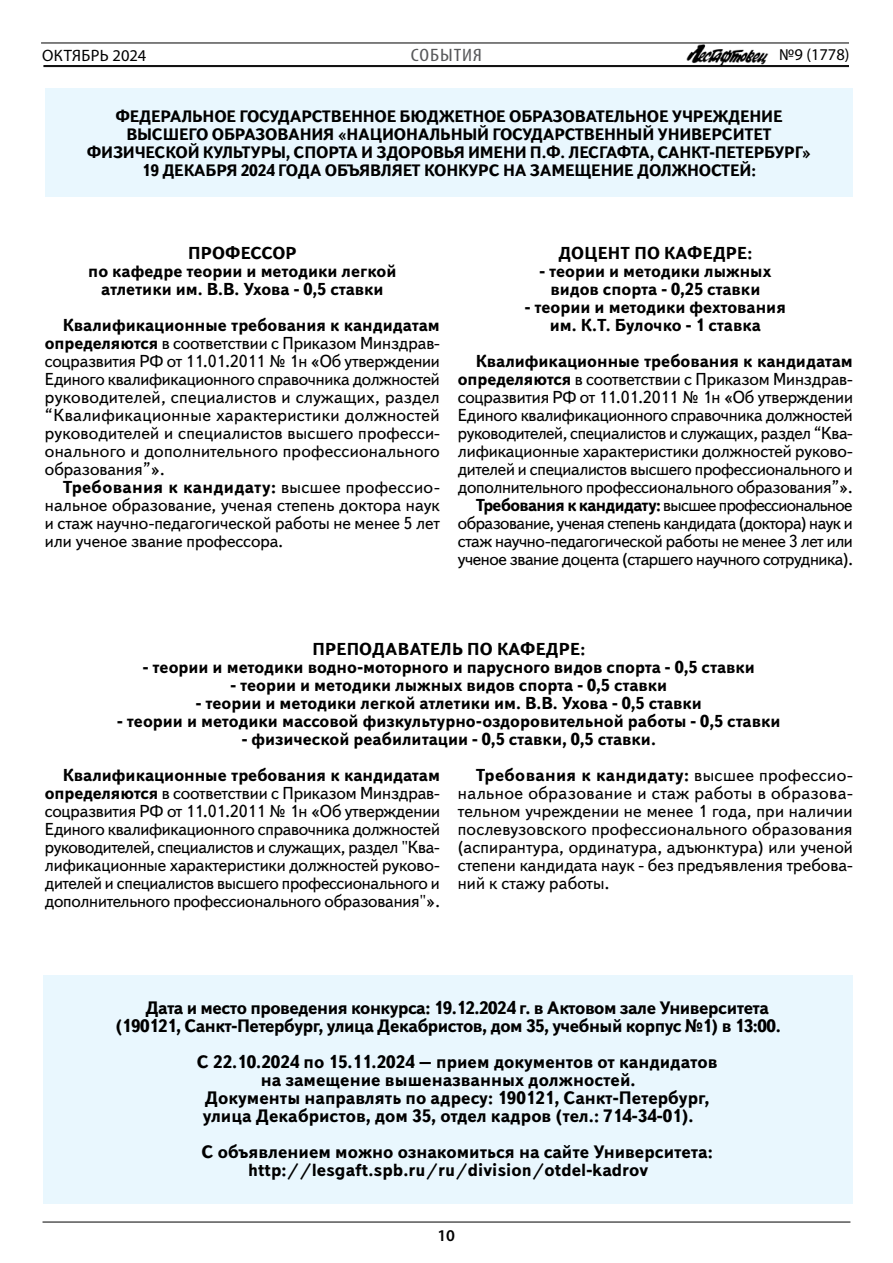
<style>
.page{position:relative;width:893px;height:1263px;background:#fff}
.page>*{position:absolute;margin:0;border:0;box-sizing:border-box;transform-origin:0 0}
.t1{font:700 18px/18px "Text";color:#000}
.t2{font:700 18px/18px "Text";letter-spacing:-.025em;color:#000}
.t3{font:condensed 18px "Myriad Pro";letter-spacing:.045em;color:#58595b;scale:1.2 1}
.t4{font:17.25px/18px "Text";letter-spacing:-.015em;color:#000;text-align:justify}
.t5{font:700 17.25px/18px "Text";color:#000;text-align:center}
.t6{font:700 16.5px/18px "Text";letter-spacing:-.015em;color:#000;text-align:center}
.t7{font:16.5px "Myriad Pro";letter-spacing:.01em;color:#000}
.t8{font:600 16.5px "Myriad Pro";color:#000}
.s1{font-weight:700}
</style>
<div class="page">
<img style="left:687px;top:44px;width:81px;height:21px">
<hr style="left:43px;top:65px;width:806px;height:1px;background:#000">
<hr style="left:43px;top:66px;width:806px;height:1px;background:#000">
<hr style="left:41px;top:43px;width:808px;height:1px;background:#000">
<hr style="left:43px;top:1222px;width:807px;height:1px;background:#000">
<div style="left:45px;top:89px;width:808px;height:108px;background:#e9f7fe"></div>
<div style="left:43px;top:974px;width:810px;height:229px;background:#e9f7fe"></div>
<p class="t3" style="left:411px;top:44px;width:61px">СОБЫТИЯ</p>
<p class="t7" style="left:42px;top:45px;width:106px">ОКТЯБРЬ 2024</p>
<p class="t7" style="left:779px;top:44px;width:72px">№9 (1778)</p>
<p class="t6" style="left:87px;top:109px;width:726px">ФЕДЕРАЛЬНОЕ ГОСУДАРСТВЕННОЕ БЮДЖЕТНОЕ ОБРАЗОВАТЕЛЬНОЕ УЧРЕЖДЕНИЕ ВЫСШЕГО ОБРАЗОВАНИЯ «НАЦИОНАЛЬНЫЙ ГОСУДАРСТВЕННЫЙ УНИВЕРСИТЕТ ФИЗИЧЕСКОЙ КУЛЬТУРЫ, СПОРТА И ЗДОРОВЬЯ ИМЕНИ П.Ф. ЛЕСГАФТА, САНКТ-ПЕТЕРБУРГ» 19 ДЕКАБРЯ 2024 ГОДА ОБЪЯВЛЯЕТ КОНКУРС НА ЗАМЕЩЕНИЕ ДОЛЖНОСТЕЙ:</p>
<p class="t5" style="left:88px;top:245px;width:310px">ПРОФЕССОР<br>по кафедре теории и методики легкой атлетики им. В.В. Ухова - 0,5 ставки</p>
<p class="t4" style="left:45px;top:317px;width:396px;text-indent:18px"><span class="s1">Квалификационные требования к кандидатам определяются</span> в соответствии с Приказом Минздрав&shy;соцразвития РФ от 11.01.2011 № 1н «Об утверждении Единого квалификационного справочника должностей руководителей, специалистов и служащих, раздел “Квалификационные характеристики должностей руководителей и специалистов высшего професси&shy;онального и дополнительного профессионального образования”».</p>
<p class="t4" style="left:45px;top:479px;width:397px;text-indent:18px"><span class="s1">Требования к кандидату:</span> высшее профессио&shy;нальное образование, ученая степень доктора наук и стаж научно-педагогической работы не менее 5 лет или ученое звание профессора.</p>
<p class="t5" style="left:558px;top:245px;width:195px">ДОЦЕНТ ПО КАФЕДРЕ:</p>
<p class="t5" style="left:539px;top:263px;width:233px">- теории и методики лыжных видов спорта - 0,25 ставки</p>
<p class="t5" style="left:525px;top:299px;width:263px">- теории и методики фехтования им. К.Т. Булочко - 1 ставка</p>
<p class="t4" style="left:458px;top:353px;width:397px;text-align:right"><span class="s1">Квалификационные требования к кандидатам определяются</span> в соответствии с Приказом Минздрав&shy;соцразвития РФ от 11.01.2011 № 1н «Об утверждении Единого квалификационного справочника должностей руководителей, специалистов и служащих, раздел “Ква&shy;лификационные характеристики должностей руково&shy;дителей и специалистов высшего профессионального и дополнительного профессионального образования”».<br><span class="s1">Требования к кандидату:</span> высшее профессиональное образование, ученая степень кандидата (доктора) наук и стаж научно-педагогической работы не менее 3 лет или ученое звание доцента (старшего научного сотрудника).</p>
<p class="t5" style="left:312px;top:641px;width:274px">ПРЕПОДАВАТЕЛЬ ПО КАФЕДРЕ:</p>
<p class="t5" style="left:143px;top:659px;width:613px">- теории и методики водно-моторного и парусного видов спорта - 0,5 ставки</p>
<p class="t5" style="left:230px;top:677px;width:438px">- теории и методики лыжных видов спорта - 0,5 ставки</p>
<p class="t5" style="left:196px;top:695px;width:508px">- теории и методики легкой атлетики им. В.В. Ухова - 0,5 ставки</p>
<p class="t5" style="left:117px;top:713px;width:665px">- теории и методики массовой физкультурно-оздоровительной работы - 0,5 ставки</p>
<p class="t5" style="left:63px;top:722px;width:594px;line-height:36px;text-align:left;text-indent:179px">- физической реабилитации - 0,5 ставки, 0,5 ставки.<br>Квалификационные требования к кандидатам</p>
<p class="t4" style="left:45px;top:785px;width:397px"><span class="s1">определяются</span> в соответствии с Приказом Минздрав&shy;соцразвития РФ от 11.01.2011 № 1н «Об утверждении Единого квалификационного справочника должностей руководителей, специалистов и служащих, раздел "Ква&shy;лификационные характеристики должностей руково&shy;дителей и специалистов высшего профессионального и дополнительного профессионального образования"».</p>
<p class="t4" style="left:458px;top:767px;width:397px;text-indent:18px"><span class="s1">Требования к кандидату:</span> высшее профессио&shy;нальное образование и стаж работы в образова&shy;тельном учреждении не менее 1 года, при наличии послевузовского профессионального образования (аспирантура, ординатура, адъюнктура) или ученой степени кандидата наук - без предъявления требова&shy;ний к стажу работы.</p>
<p class="t2" style="left:116px;top:1000px;width:667px;text-indent:30px">Дата и место проведения конкурса: 19.12.2024 г. в Актовом зале Университета (190121, Санкт-Петербург, улица Декабристов, дом 35, учебный корпус №1) в 13:00.</p>
<p class="t1" style="left:197px;top:1054px;width:522px">С 22.10.2024 по 15.11.2024 – прием документов от кандидатов</p>
<p class="t1" style="left:261px;top:1072px;width:376px">на замещение вышеназванных должностей.</p>
<p class="t1" style="left:205px;top:1090px;width:506px">Документы направлять по адресу: 190121, Санкт-Петербург,</p>
<p class="t1" style="left:203px;top:1108px;width:492px">улица Декабристов, дом 35, отдел кадров (тел.: 714-34-01).</p>
<p class="t1" style="left:248px;top:1144px;width:466px;text-indent:-47px">С объявлением можно ознакомиться на сайте Университета: http://lesgaft.spb.ru/ru/division/otdel-kadrov</p>
<p class="t8" style="left:437px;top:1225px;width:19px">10</p>
</div>
